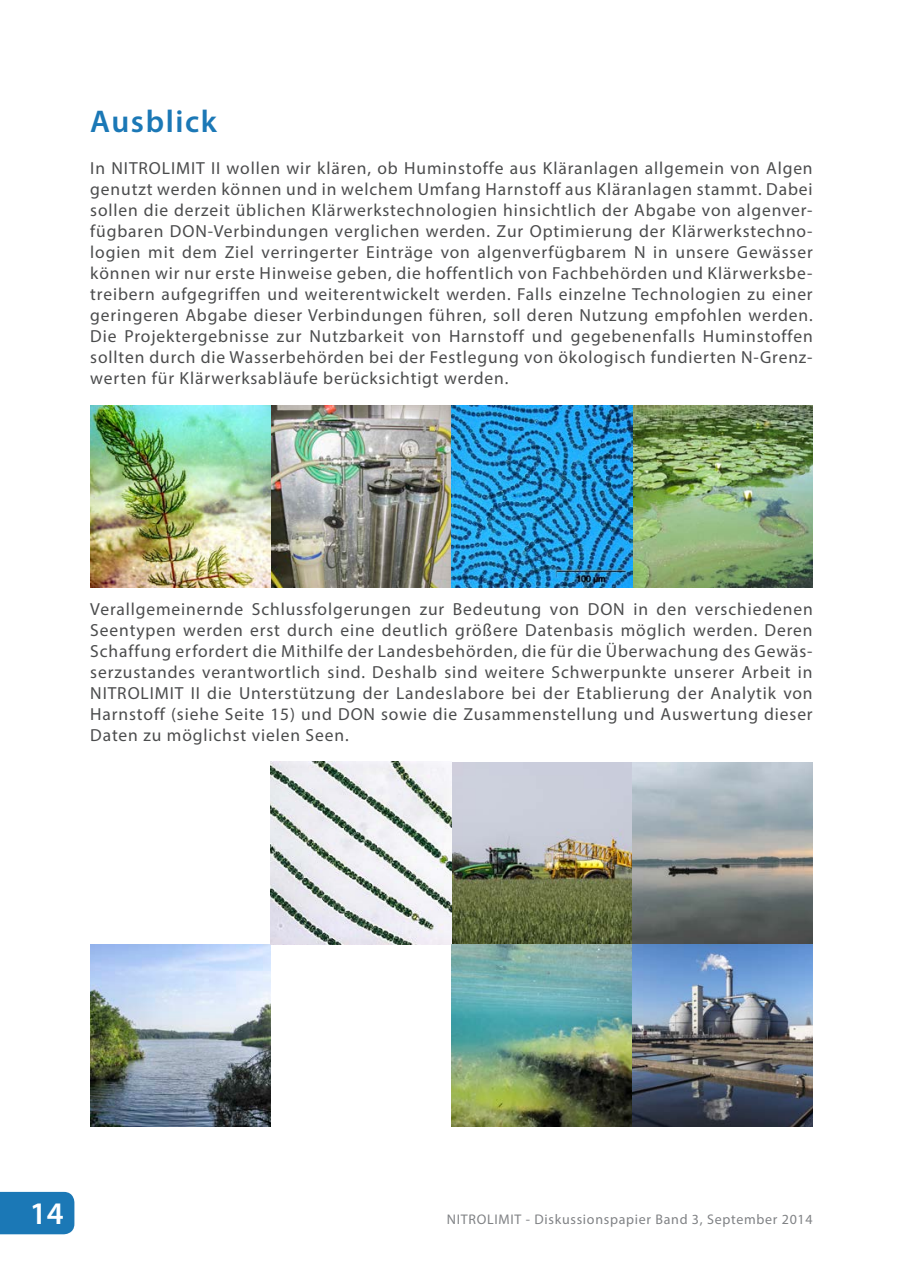
<style>
.page{position:relative;width:903px;height:1275px;background:#fff}
.page>*{position:absolute;margin:0;border:0;box-sizing:border-box;transform-origin:0 0}
.t1{font:600 31.5px "Myriad Pro";letter-spacing:.05em;color:#1b78b6}
.t2{font:600 31.5px "Myriad Pro";color:#fff}
.t3{font:17.5px/21px "Myriad Pro";letter-spacing:.05em;color:#4b4c4d;text-align:justify}
.t4{font:14px "Myriad Pro";letter-spacing:.05em;color:#808285}
</style>
<div class="page">
<div style="left:0;top:1192px;width:74px;height:42px;background:#1b78b6"></div>
<img style="left:271px;top:762px;width:542px;height:182px">
<img style="left:90px;top:405px;width:723px;height:182px">
<img style="left:90px;top:944px;width:181px;height:182px">
<img style="left:451px;top:944px;width:362px;height:182px">
<h1 class="t1" style="left:90px;top:102px;width:128px">Ausblick</h1>
<p class="t3" style="left:90px;top:158px;width:724px">In NITROLIMIT II wollen wir klären, ob Huminstoffe aus Kläranlagen allgemein von Algen genutzt werden können und in welchem Umfang Harnstoff aus Kläranlagen stammt. Dabei sollen die derzeit üblichen Klärwerkstechnologien hinsichtlich der Abgabe von algenver&shy;fügbaren DON-Verbindungen verglichen werden. Zur Optimierung der Klärwerkstechno&shy;logien mit dem Ziel verringerter Einträge von algenverfügbarem N in unsere Gewässer können wir nur erste Hinweise geben, die hoffentlich von Fachbehörden und Klärwerksbe&shy;treibern aufgegriffen und weiterentwickelt werden. Falls einzelne Technologien zu einer geringeren Abgabe dieser Verbindungen führen, soll deren Nutzung empfohlen werden.<br>Die Projektergebnisse zur Nutzbarkeit von Harnstoff und gegebenenfalls Huminstoffen sollten durch die Wasserbehörden bei der Festlegung von ökologisch fundierten N-Grenz&shy;werten für Klärwerksabläufe berücksichtigt werden.</p>
<p class="t3" style="left:90px;top:599px;width:724px">Verallgemeinernde Schlussfolgerungen zur Bedeutung von DON in den verschiedenen Seentypen werden erst durch eine deutlich größere Datenbasis möglich werden. Deren Schaffung erfordert die Mithilfe der Landesbehörden, die für die Überwachung des Gewäs&shy;serzustandes verantwortlich sind. Deshalb sind weitere Schwerpunkte unserer Arbeit in NITROLIMIT II die Unterstützung der Landeslabore bei der Etablierung der Analytik von Harnstoff (siehe Seite 15) und DON sowie die Zusammenstellung und Auswertung dieser Daten zu möglichst vielen Seen.</p>
<h1 class="t2" style="left:30px;top:1194px;width:36px">14</h1>
<p class="t4" style="left:447px;top:1211px;width:367px">NITROLIMIT - Diskussionspapier Band 3, September 2014</p>
</div>
